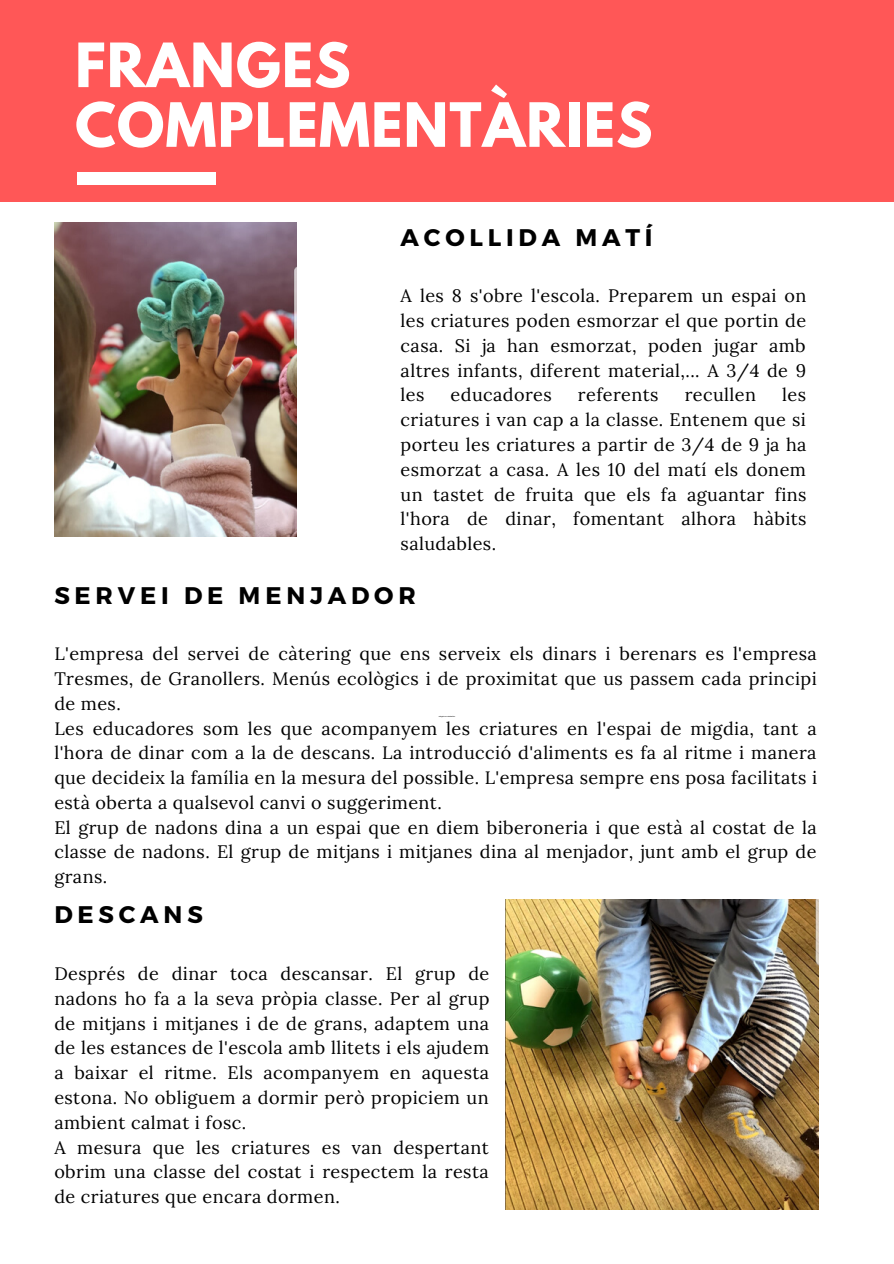
<style>
.page{position:relative;width:894px;height:1264px;background:#fff}
.page>*{position:absolute;margin:0;border:0;box-sizing:border-box;transform-origin:0 0}
.t1{font:700 54px/59.7px "League Spartan";letter-spacing:.02em;color:#fff}
.t2{font:700 24px "Montserrat";letter-spacing:.2em;color:#000}
.t3{font:18px/24.8px "Lora";letter-spacing:.025em;color:#000}
</style>
<div class="page">
<div style="left:0;top:0;width:893px;height:201px;background:#ff5757"></div>
<div style="left:77px;top:172px;width:139px;height:13px;background:#fff"></div>
<img style="left:505px;top:899px;width:313px;height:310px">
<img style="left:54px;top:222px;width:242px;height:314px">
<h1 class="t1" style="left:75px;top:42px;width:578px">FRANGES<br>COMPLEMENTÀRIES</h1>
<h2 class="t2" style="left:400px;top:221px;width:253px">ACOLLIDA MATÍ</h2>
<p class="t3" style="left:400px;top:283px;width:407px;text-align:justify">A les 8 s'obre l'escola. Preparem un espai on les criatures poden esmorzar el que portin de casa. Si ja han esmorzat, poden jugar amb altres infants, diferent material,... A 3/4 de 9 les</p>
<p class="t3" style="left:450px;top:382px;width:103px">educadores</p>
<p class="t3" style="left:577px;top:382px;width:82px">referents</p>
<p class="t3" style="left:684px;top:382px;width:73px">recullen</p>
<p class="t3" style="left:400px;top:382px;width:407px;text-align:justify;text-indent:381px">les criatures i van cap a la classe. Entenem que si porteu les criatures a partir de 3/4 de 9 ja ha esmorzat a casa. A les 10 del matí els donem un tastet de fruita que els fa aguantar fins l'hora de dinar, fomentant alhora hàbits saludables.</p>
<h2 class="t2" style="left:54px;top:579px;width:363px">SERVEI DE MENJADOR</h2>
<p class="t3" style="left:54px;top:641px;width:764px">L'empresa del servei de càtering que ens serveix els dinars i berenars es l'empresa Tresmes, de Granollers. Menús ecològics i de proximitat que us passem cada principi de mes.<br>Les educadores som les que acompanyem les criatures en l'espai de migdia, tant a l'hora de dinar com a la de descans. La introducció d'aliments es fa al ritme i manera que decideix la família en la mesura del possible. L'empresa sempre ens posa facilitats i està oberta a qualsevol canvi o suggeriment.<br>El grup de nadons dina a un espai que en diem biberoneria i que està al costat de la classe de nadons. El grup de mitjans i mitjanes dina al menjador, junt amb el grup de grans.</p>
<h2 class="t2" style="left:54px;top:899px;width:150px">DESCANS</h2>
<p class="t3" style="left:54px;top:961px;width:436px">Després de dinar toca descansar. El grup de nadons ho fa a la seva pròpia classe. Per al grup de mitjans i mitjanes i de de grans, adaptem una de les estances de l'escola amb llitets i els ajudem a baixar el ritme. Els acompanyem en aquesta estona. No obliguem a dormir però propiciem un ambient calmat i fosc.<br>A mesura que les criatures es van despertant obrim una classe del costat i respectem la resta de criatures que encara dormen.</p>
</div>
